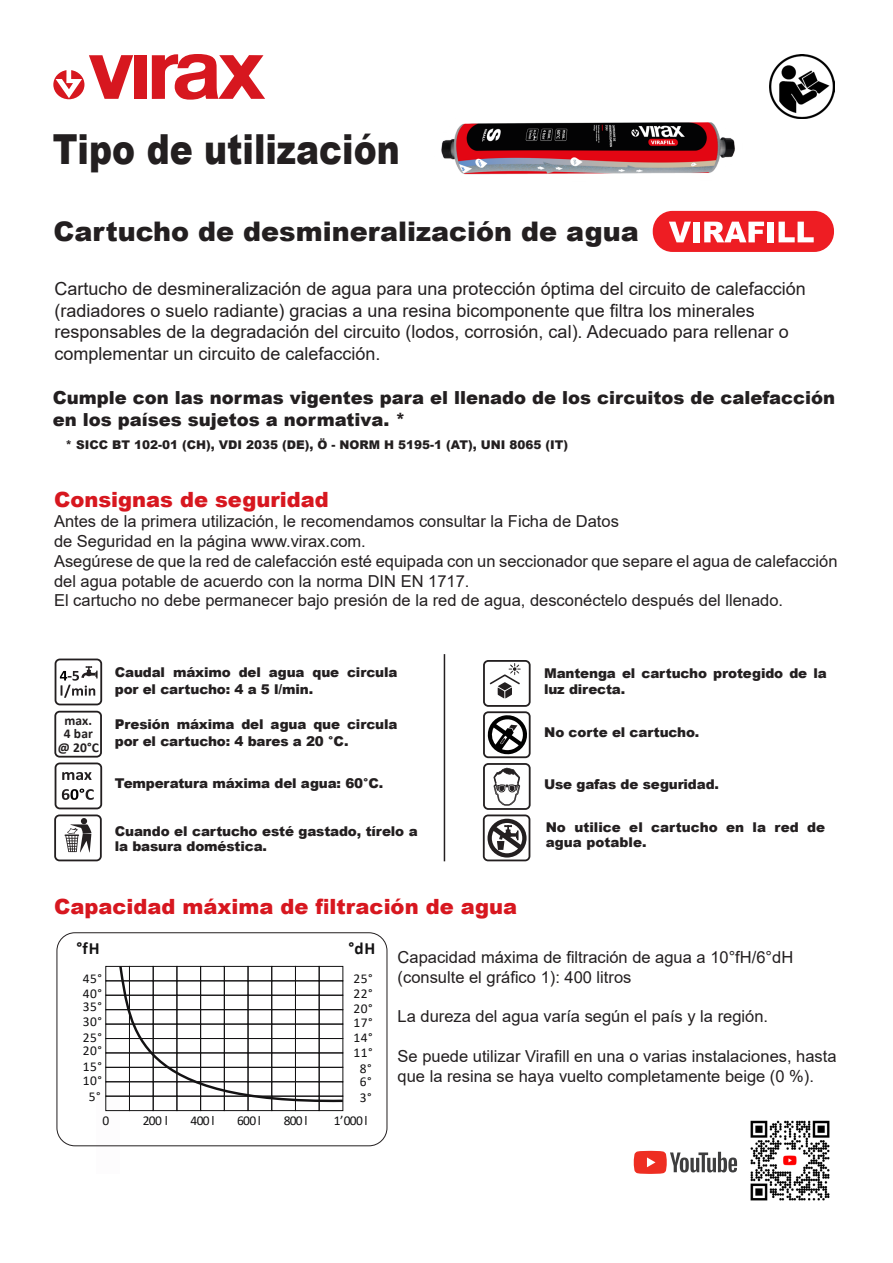
<style>
.page{position:relative;width:893px;height:1263px;background:#fff}
.page>*{position:absolute;margin:0;border:0;box-sizing:border-box;transform-origin:0 0}
.t1{font:900 41.4px "Arial";color:#231f20;scale:.83 1}
.t2{font:900 27px "Arial";color:#231f20}
.t3{font:900 21px "Arial";color:#d7171f}
.t4{font:18px/21.6px "Arial";color:#231f20}
.t5{font:900 18px/21.6px "Arial";color:#231f20}
.t6{font:700 17.1px "Calibri";color:#131213}
.t7{font:16.5px/19.8px "Arial";color:#231f20}
.t8{font:900 13.5px/16.2px "Arial";letter-spacing:-.01em;color:#231f20}
.t9{font:13.5px/29.4px "Calibri";letter-spacing:.04em;color:#131213}
.t10{font:700 13.5px "Calibri";letter-spacing:.01em;color:#231f20}
.t11{font:900 12px "Arial";color:#231f20}
</style>
<div class="page">
<svg style="left:634px;top:1151px;width:103px;height:23px"></svg>
<img style="left:770px;top:54px;width:64px;height:65px">
<div style="left:134px;top:55px;width:12px;height:44px;background:#d7171f"></div>
<svg style="left:152px;top:54px;width:113px;height:46px"></svg>
<svg style="left:53px;top:55px;width:80px;height:44px"></svg>
<div style="left:653px;top:211px;width:181px;height:41px;background:#ee1d23;border-radius:20px"></div>
<svg style="left:669px;top:222px;width:22px;height:20px"></svg>
<div style="left:693px;top:222px;width:7px;height:20px;background:#fff"></div>
<svg style="left:704px;top:222px;width:60px;height:20px"></svg>
<div style="left:768px;top:222px;width:6px;height:20px;background:#fff"></div>
<svg style="left:778px;top:222px;width:36px;height:20px"></svg>
<svg style="left:483px;top:660px;width:48px;height:201px"></svg>
<img style="left:750px;top:1120px;width:80px;height:81px">
<svg style="left:54px;top:711px;width:48px;height:150px"></svg>
<svg style="left:55px;top:658px;width:47px;height:47px"></svg>
<hr style="left:444px;top:654px;width:1px;height:207px;background:#231f20">
<div style="left:319px;top:1096px;width:24px;height:15px;border:1px solid #131213"></div>
<div style="left:295px;top:1096px;width:24px;height:15px;border:1px solid #131213"></div>
<div style="left:271px;top:1096px;width:25px;height:15px;border:1px solid #131213"></div>
<div style="left:248px;top:1096px;width:24px;height:15px;border:1px solid #131213"></div>
<div style="left:224px;top:1096px;width:24px;height:15px;border:1px solid #131213"></div>
<div style="left:200px;top:1096px;width:25px;height:15px;border:1px solid #131213"></div>
<div style="left:177px;top:1096px;width:24px;height:15px;border:1px solid #131213"></div>
<div style="left:153px;top:1096px;width:24px;height:15px;border:1px solid #131213"></div>
<div style="left:129px;top:1096px;width:25px;height:15px;border:1px solid #131213"></div>
<div style="left:105px;top:966px;width:25px;height:15px;border:1px solid #131213"></div>
<div style="left:105px;top:980px;width:25px;height:15px;border:1px solid #131213"></div>
<div style="left:105px;top:995px;width:25px;height:15px;border:1px solid #131213"></div>
<div style="left:105px;top:1009px;width:25px;height:15px;border:1px solid #131213"></div>
<div style="left:105px;top:1024px;width:25px;height:15px;border:1px solid #131213"></div>
<div style="left:105px;top:1038px;width:25px;height:15px;border:1px solid #131213"></div>
<div style="left:105px;top:1052px;width:25px;height:16px;border:1px solid #131213"></div>
<div style="left:105px;top:1067px;width:25px;height:15px;border:1px solid #131213"></div>
<div style="left:105px;top:1081px;width:25px;height:15px;border:1px solid #131213"></div>
<div style="left:105px;top:1096px;width:25px;height:15px;border:1px solid #131213"></div>
<svg style="left:118px;top:965px;width:226px;height:138px"></svg>
<div style="left:57px;top:932px;width:330px;height:214px;border:1px solid #231f20;border-radius:18px"></div>
<img style="left:441px;top:122px;width:294px;height:53px">
<p class="t1" style="left:53px;top:119px;width:419px">Tipo de utilización</p>
<p class="t2" style="left:53px;top:212px;width:587px">Cartucho de desmineralización de agua</p>
<p class="t4" style="left:54px;top:278px;width:753px">Cartucho de desmineralización de agua para una protección óptima del circuito de calefacción (radiadores o suelo radiante) gracias a una resina bicomponente que filtra los minerales responsables de la degradación del circuito (lodos, corrosión, cal). Adecuado para rellenar o complementar un circuito de calefacción.</p>
<p class="t5" style="left:53px;top:386px;width:784px">Cumple con las normas vigentes para el llenado de los circuitos de calefacción en los países sujetos a normativa. *</p>
<p class="t11" style="left:66px;top:436px;width:504px">* SICC BT 102-01 (CH), VDI 2035 (DE), Ö - NORM H 5195-1 (AT), UNI 8065 (IT)</p>
<p class="t3" style="left:54px;top:484px;width:276px">Consignas de seguridad</p>
<p class="t7" style="left:54px;top:511px;width:566px">Antes de la primera utilización, le recomendamos consultar la Ficha de Datos</p>
<p class="t7" style="left:54px;top:531px;width:313px">de Seguridad en la página www.virax.com.</p>
<p class="t7" style="left:54px;top:551px;width:785px">Asegúrese de que la red de calefacción esté equipada con un seccionador que separe el agua de calefacción del agua potable de acuerdo con la norma DIN EN 1717.</p>
<p class="t7" style="left:54px;top:590px;width:731px">El cartucho no debe permanecer bajo presión de la red de agua, desconéctelo después del llenado.</p>
<p class="t10" style="left:65px;top:711px;width:29px">max.</p>
<p class="t10" style="left:64px;top:724px;width:31px">4 bar</p>
<p class="t10" style="left:58px;top:738px;width:43px">@ 20°C</p>
<p class="t8" style="left:115px;top:664px;width:284px">Caudal máximo del agua que circula por el cartucho: 4 a 5 l/min.</p>
<p class="t8" style="left:115px;top:716px;width:284px">Presión máxima del agua que circula por el cartucho: 4 bares a 20 °C.</p>
<p class="t8" style="left:115px;top:775px;width:270px">Temperatura máxima del agua: 60°C.</p>
<p class="t8" style="left:115px;top:823px;width:304px;line-height:15px">Cuando el cartucho esté gastado, tírelo a la basura doméstica.</p>
<p class="t8" style="left:544px;top:665px;width:284px">Mantenga el cartucho protegido de la luz directa.</p>
<p class="t8" style="left:544px;top:723px;width:156px">No corte el cartucho.</p>
<p class="t8" style="left:544px;top:776px;width:177px">Use gafas de seguridad.</p>
<p class="t8" style="left:546px;top:819px;width:281px;line-height:15px">No utilice el cartucho en la red de agua potable.</p>
<p class="t3" style="left:54px;top:891px;width:465px">Capacidad máxima de filtración de agua</p>
<p class="t7" style="left:398px;top:947px;width:397px">Capacidad máxima de filtración de agua a 10°fH/6°dH (consulte el gráfico 1): 400 litros</p>
<p class="t7" style="left:398px;top:1006px;width:372px">La dureza del agua varía según el país y la región.</p>
<p class="t7" style="left:398px;top:1046px;width:440px">Se puede utilizar Virafill en una o varias instalaciones, hasta que la resina se haya vuelto completamente beige (0 %).</p>
<p class="t9" style="left:102px;top:1106px;width:8px">0</p>
<p class="t9" style="left:143px;top:1106px;width:27px">200 l</p>
<p class="t9" style="left:191px;top:1106px;width:25px">400 l</p>
<p class="t9" style="left:237px;top:1106px;width:25px">600 l</p>
<p class="t9" style="left:284px;top:1106px;width:25px">800 l</p>
<p class="t9" style="left:334px;top:1106px;width:35px">1’000 l</p>
<p class="t6" style="left:76px;top:936px;width:25px">°fH</p>
<p class="t6" style="left:348px;top:936px;width:28px">°dH</p>
<p class="t9" style="left:83px;top:964px;width:21px">45°</p>
<p class="t9" style="left:354px;top:964px;width:21px">25°</p>
<p class="t9" style="left:83px;top:978px;width:21px">40°</p>
<p class="t9" style="left:354px;top:978px;width:21px">22°</p>
<p class="t9" style="left:83px;top:992px;width:21px">35°</p>
<p class="t9" style="left:354px;top:993px;width:21px">20°</p>
<p class="t9" style="left:83px;top:1006px;width:21px">30°</p>
<p class="t9" style="left:354px;top:1008px;width:21px">17°</p>
<p class="t9" style="left:83px;top:1022px;width:21px">25°<br>15°</p>
<p class="t9" style="left:354px;top:1022px;width:21px">14°</p>
<p class="t9" style="left:360px;top:1053px;width:13px">8°</p>
<p class="t9" style="left:83px;top:1036px;width:21px">20°</p>
<p class="t9" style="left:354px;top:1037px;width:21px">11°</p>
<p class="t9" style="left:83px;top:1065px;width:21px">10°</p>
<p class="t9" style="left:360px;top:1066px;width:13px">6°</p>
<p class="t9" style="left:89px;top:1081px;width:13px">5°</p>
<p class="t9" style="left:360px;top:1082px;width:13px">3°</p>
</div>
